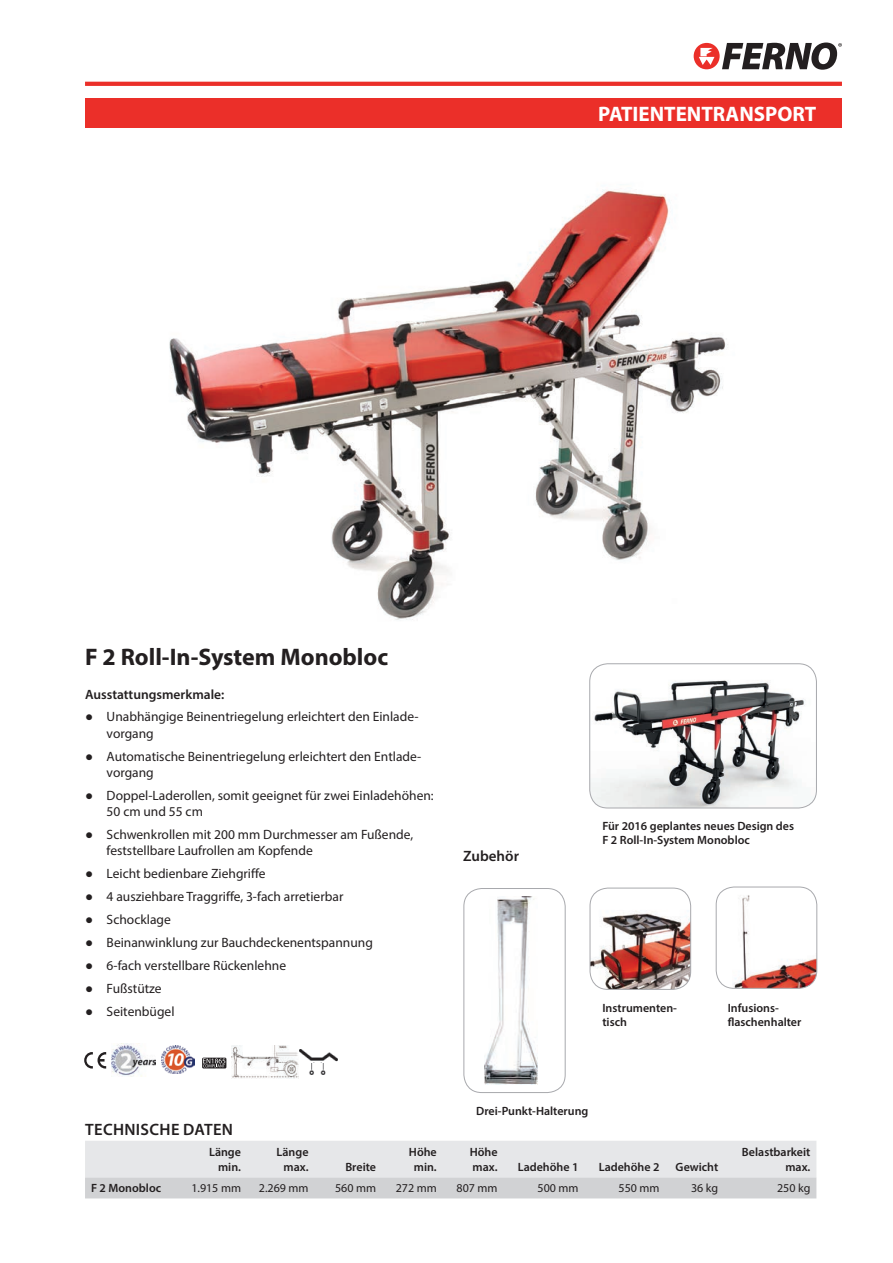
<style>
.page{position:relative;width:893px;height:1263px;background:#fff}
.page>*{position:absolute;margin:0;border:0;box-sizing:border-box;transform-origin:0 0}
.t1{font:700 24px "Myriad Pro";color:#231f20}
.t2{font:700 21px "Myriad Pro";color:#fff}
.t3{font:600 16.5px "Myriad Pro";letter-spacing:.02em;color:#231f20}
.t4{font:600 15px "Myriad Pro";color:#231f20}
.t5{font:13.5px/16.2px "Myriad Pro";color:#231f20}
.t6{font:600 13.5px "Myriad Pro";color:#231f20}
.t7{font:600 12px/15.8px "Myriad Pro";color:#231f20}
.t8{font:12px "Myriad Pro";color:#231f20}
.s1{font-family:"Arial"}
</style>
<div class="page">
<svg style="left:85px;top:82px;width:757px;height:4px;background:#eb322c"></svg>
<div style="left:85px;top:98px;width:757px;height:30px;background:#eb2f29"></div>
<svg style="left:694px;top:43px;width:148px;height:27px"></svg>
<img style="left:169px;top:190px;width:559px;height:430px">
<svg style="left:85px;top:1141px;width:731px;height:57px;background:#dedfe1"></svg>
<svg style="left:84px;top:1052px;width:22px;height:16px"></svg>
<img style="left:309px;top:1062px;width:17px;height:12px">
<img style="left:299px;top:1049px;width:38px;height:13px">
<img style="left:112px;top:1044px;width:44px;height:32px">
<img style="left:231px;top:1046px;width:68px;height:32px">
<img style="left:162px;top:1045px;width:32px;height:29px">
<svg style="left:202px;top:1058px;width:24px;height:10px"></svg>
<svg style="left:203px;top:1058px;width:22px;height:9px"></svg>
<img style="left:733px;top:890px;width:84px;height:98px">
<div style="left:716px;top:887px;width:101px;height:102px;border:1px solid #a8a9ad;border-radius:18px"></div>
<img style="left:590px;top:888px;width:101px;height:101px">
<div style="left:590px;top:888px;width:101px;height:102px;border:1px solid #a8a9ad;border-radius:18px"></div>
<img style="left:485px;top:896px;width:53px;height:188px">
<div style="left:463px;top:888px;width:103px;height:205px;border:1px solid #a8a9ad;border-radius:18px"></div>
<img style="left:590px;top:664px;width:226px;height:144px">
<div style="left:589px;top:663px;width:228px;height:145px;border:1px solid #a8a9ad;border-radius:18px"></div>
<h2 class="t2" style="left:598px;top:100px;width:220px">PATIENTENTRANSPORT</h2>
<h1 class="t1" style="left:85px;top:641px;width:305px">F 2 Roll-In-System Monobloc</h1>
<p class="t6" style="left:85px;top:685px;width:141px">Ausstattungsmerkmale:</p>
<p class="t5" style="left:107px;top:709px;width:314px;text-indent:-22px"><span class="s1">●</span> Unabhängige Beinentriegelung erleichtert den Einlade&shy;vorgang</p>
<p class="t5" style="left:107px;top:748px;width:316px;text-indent:-22px"><span class="s1">●</span> Automatische Beinentriegelung erleichtert den Entlade&shy;vorgang</p>
<p class="t5" style="left:107px;top:787px;width:329px;text-indent:-22px"><span class="s1">●</span> Doppel-Laderollen, somit geeignet für zwei Einladehöhen:<br>50 cm und 55 cm</p>
<p class="t5" style="left:107px;top:826px;width:308px;text-indent:-22px"><span class="s1">●</span> Schwenkrollen mit 200 mm Durchmesser am Fußende, feststellbare Laufrollen am Kopfende</p>
<p class="t5" style="left:85px;top:865px;width:182px"><span class="s1">●</span> Leicht bedienbare Ziehgriffe</p>
<p class="t5" style="left:85px;top:888px;width:260px"><span class="s1">●</span> 4 ausziehbare Traggriffe, 3-fach arretierbar</p>
<p class="t5" style="left:85px;top:911px;width:87px"><span class="s1">●</span> Schocklage</p>
<p class="t5" style="left:85px;top:934px;width:289px"><span class="s1">●</span> Beinanwinklung zur Bauchdeckenentspannung</p>
<p class="t5" style="left:85px;top:957px;width:203px"><span class="s1">●</span> 6-fach verstellbare Rückenlehne</p>
<p class="t5" style="left:85px;top:980px;width:78px"><span class="s1">●</span> Fußstütze</p>
<p class="t5" style="left:85px;top:1003px;width:91px"><span class="s1">●</span> Seitenbügel</p>
<p class="t4" style="left:463px;top:846px;width:57px">Zubehör</p>
<p class="t7" style="left:602px;top:818px;width:193px;line-height:14.4px">Für 2016 geplantes neues Design des<br>F 2 Roll-In-System Monobloc</p>
<p class="t7" style="left:602px;top:1000px;width:76px;line-height:14.4px">Instrumenten&shy;tisch</p>
<p class="t7" style="left:728px;top:1000px;width:75px;line-height:14.4px">Infusions&shy;flaschenhalter</p>
<p class="t7" style="left:476px;top:1103px;width:114px">Drei-Punkt-Halterung</p>
<p class="t3" style="left:85px;top:1119px;width:149px">TECHNISCHE DATEN</p>
<p class="t7" style="left:209px;top:1143px;width:33px;text-align:right">Länge min.</p>
<p class="t7" style="left:277px;top:1143px;width:33px;text-align:center">Länge max.</p>
<p class="t7" style="left:345px;top:1159px;width:32px">Breite</p>
<p class="t7" style="left:409px;top:1143px;width:29px;text-align:center">Höhe min.</p>
<p class="t7" style="left:470px;top:1143px;width:29px">Höhe max.</p>
<p class="t7" style="left:518px;top:1159px;width:62px">Ladehöhe 1</p>
<p class="t7" style="left:599px;top:1159px;width:62px">Ladehöhe 2</p>
<p class="t7" style="left:676px;top:1159px;width:44px">Gewicht</p>
<p class="t7" style="left:742px;top:1143px;width:70px;text-align:right">Belastbarkeit max.</p>
<p class="t7" style="left:91px;top:1180px;width:72px">F 2 Monobloc</p>
<p class="t8" style="left:191px;top:1181px;width:51px">1.915 mm</p>
<p class="t8" style="left:259px;top:1181px;width:51px">2.269 mm</p>
<p class="t8" style="left:335px;top:1181px;width:43px">560 mm</p>
<p class="t8" style="left:396px;top:1181px;width:43px">272 mm</p>
<p class="t8" style="left:456px;top:1181px;width:43px">807 mm</p>
<p class="t8" style="left:537px;top:1181px;width:43px">500 mm</p>
<p class="t8" style="left:618px;top:1181px;width:43px">550 mm</p>
<p class="t8" style="left:691px;top:1181px;width:29px">36 kg</p>
<p class="t8" style="left:777px;top:1181px;width:35px">250 kg</p>
</div>
